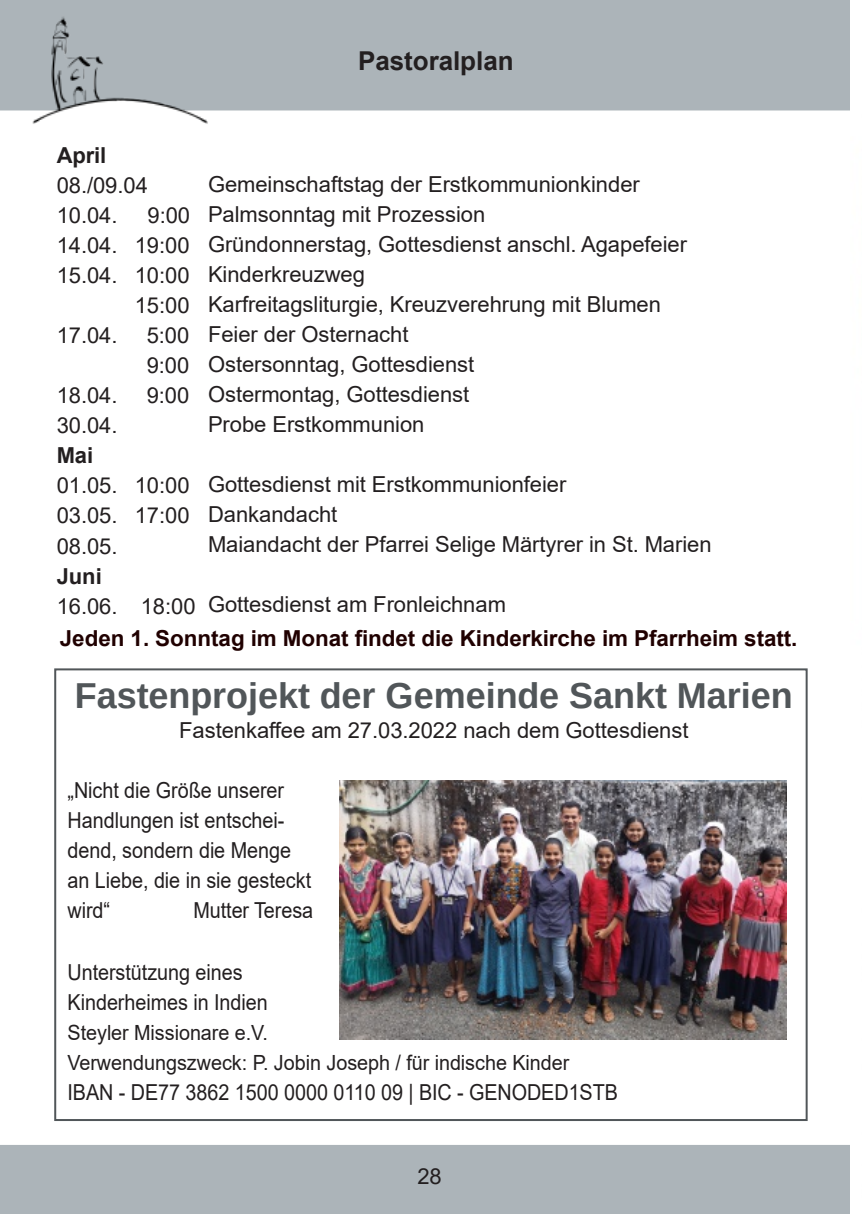
<style>
.page{position:relative;width:862px;height:1214px;background:#fff}
.page>*{position:absolute;margin:0;border:0;box-sizing:border-box;transform-origin:0 0}
.t1{font:700 36px "Arimo";color:#515659}
.t2{font:700 26px "Arial";color:#231f20}
.t3{font:22px/30px "Arial";color:#231f20}
.t4{font:22px/30px "Arial";color:#231f20;scale:.9 1}
.t5{font:700 22px "Arial";color:#200000}
.t6{font:700 22px "Arial";color:#231f20}
.t7{font:20.8px/30px "Arial";color:#231f20;scale:.95 1}
</style>
<div class="page">
<div style="left:0;top:1145px;width:850px;height:68px;background:#acb4b9"></div>
<div style="left:0;top:0;width:861px;height:109px;background:#acb4b9"></div>
<div style="left:0;top:0;width:862px;height:110px;border:2px solid #acb4b9"></div>
<img style="left:32px;top:16px;width:191px;height:108px">
<div style="left:54px;top:668px;width:753px;height:452px;border:2px solid #515659"></div>
<img style="left:339px;top:780px;width:448px;height:259px">
<img style="left:850px;top:0;width:12px;height:110px">
<p class="t2" style="left:358px;top:46px;width:157px">Pastoralplan</p>
<p class="t6" style="left:57px;top:143px;width:51px">April</p>
<p class="t3" style="left:57px;top:171px;width:93px">08./09.04<br>10.04.</p>
<p class="t3" style="left:208px;top:169px;width:480px">Gemeinschaftstag der Erstkommunionkinder<br>Palmsonntag mit Prozession<br>Gründonnerstag, Gottesdienst anschl. Agapefeier<br>Kinderkreuzweg<br>Karfreitagsliturgie, Kreuzverehrung mit Blumen<br>Feier der Osternacht<br>Ostersonntag, Gottesdienst<br>Ostermontag, Gottesdienst<br>Probe Erstkommunion</p>
<p class="t3" style="left:147px;top:201px;width:44px">9:00</p>
<p class="t3" style="left:57px;top:231px;width:134px">14.04. 19:00</p>
<p class="t3" style="left:57px;top:261px;width:134px">15.04. 10:00</p>
<p class="t3" style="left:135px;top:291px;width:56px">15:00</p>
<p class="t3" style="left:57px;top:321px;width:62px">17.04.</p>
<p class="t3" style="left:147px;top:321px;width:44px">5:00<br>9:00</p>
<p class="t3" style="left:57px;top:381px;width:62px">18.04.</p>
<p class="t3" style="left:147px;top:381px;width:44px">9:00</p>
<p class="t3" style="left:57px;top:411px;width:62px">30.04.</p>
<p class="t6" style="left:57px;top:443px;width:38px">Mai</p>
<p class="t3" style="left:57px;top:471px;width:134px;text-align:justify">01.05. 10:00<br>03.05. 17:00<br>08.05.</p>
<p class="t6" style="left:57px;top:563px;width:47px">Juni</p>
<p class="t3" style="left:57px;top:591px;width:140px">16.06. 18:00</p>
<p class="t5" style="left:60px;top:626px;width:739px">Jeden 1. Sonntag im Monat findet die Kinderkirche im Pfarrheim statt.</p>
<p class="t3" style="left:208px;top:469px;width:505px">Gottesdienst mit Erstkommunionfeier<br>Dankandacht<br>Maiandacht der Pfarrei Selige Märtyrer in St. Marien</p>
<p class="t3" style="left:208px;top:589px;width:299px">Gottesdienst am Fronleichnam</p>
<h1 class="t1" style="left:75px;top:675px;width:719px">Fastenprojekt der Gemeinde Sankt Marien</h1>
<p class="t3" style="left:179px;top:715px;width:511px">Fastenkaffee am 27.03.2022 nach dem Gottesdienst</p>
<p class="t4" style="left:68px;top:775px;width:272px">„Nicht die Größe unserer<br>Handlungen ist entschei&shy;dend, sondern die Menge an Liebe, die in sie gesteckt wird“</p>
<p class="t4" style="left:193px;top:895px;width:135px">Mutter Teresa</p>
<p class="t4" style="left:68px;top:956px;width:224px">Unterstützung eines<br>Kinderheimes in Indien</p>
<p class="t7" style="left:68px;top:1017px;width:530px">Steyler Missionare e.V.<br>Verwendungszweck: P. Jobin Joseph / für indische Kinder</p>
<p class="t4" style="left:68px;top:1076px;width:613px">IBAN - DE77 3862 1500 0000 0110 09 | BIC - GENODED1STB</p>
<p class="t3" style="left:417px;top:1161px;width:26px">28</p>
</div>
